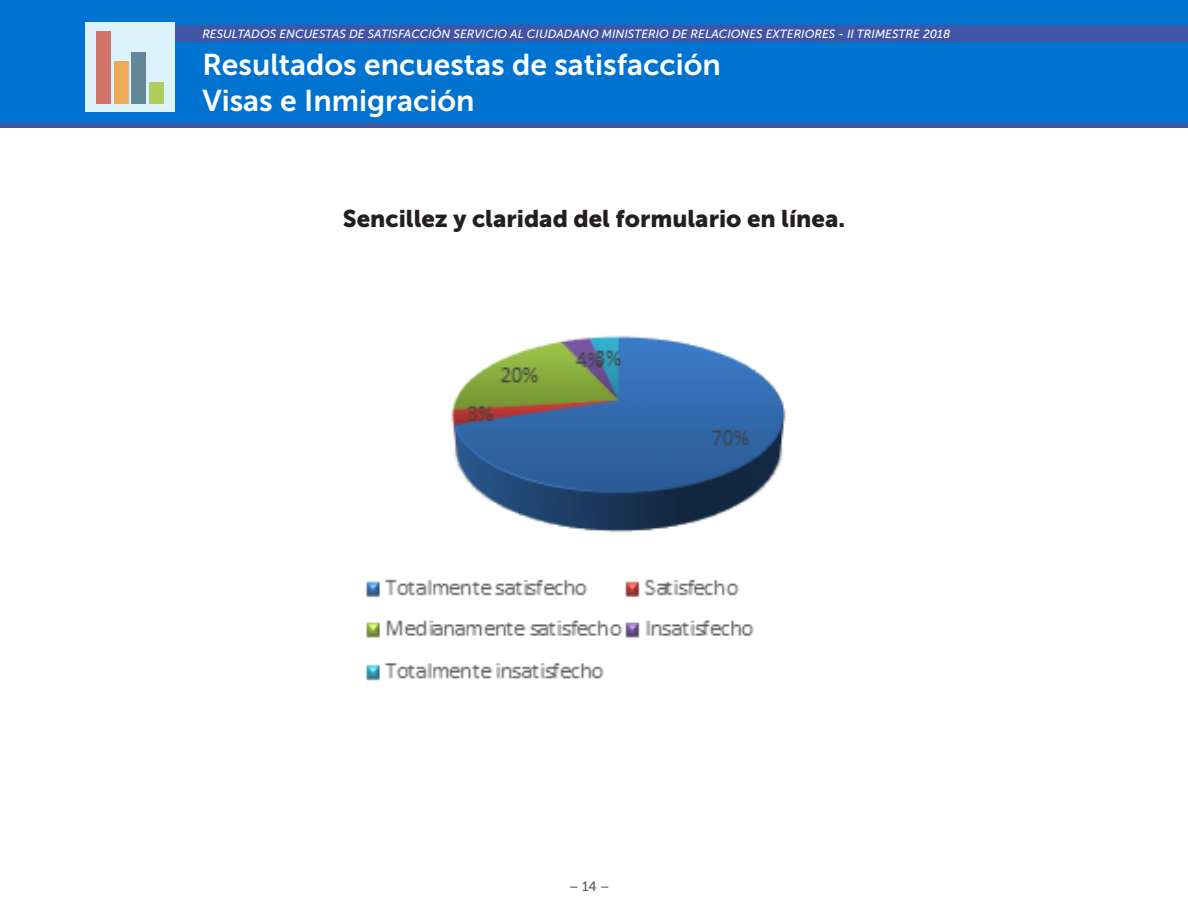
<style>
.page{position:relative;width:1188px;height:918px;background:#fff}
.page>*{position:absolute;margin:0;border:0;box-sizing:border-box;transform-origin:0 0}
.t1{font:30px "Museo Sans 700";color:#fff}
.t2{font:24px "Museo Sans 900";color:#231f20}
.t3{font:13.5px "Museo Sans 500";color:#57585a}
.t4{font:italic 11.85px "Museo Sans 500";color:#fff}
</style>
<div class="page">
<div style="left:0;top:0;width:1188px;height:123px;background:#0072cf"></div>
<div style="left:93px;top:25px;width:1095px;height:16px;background:#4055a4"></div>
<div style="left:0;top:123px;width:1188px;height:5px;background:#4055a4"></div>
<div style="left:85px;top:22px;width:90px;height:89px;background:#dcf2fc"></div>
<div style="left:96px;top:32px;width:15px;height:72px;background:#d17369"></div>
<div style="left:114px;top:61px;width:15px;height:43px;background:#ebab57"></div>
<div style="left:131px;top:52px;width:15px;height:52px;background:#638796"></div>
<div style="left:149px;top:83px;width:15px;height:21px;background:#b0cc5e"></div>
<img style="left:366px;top:335px;width:420px;height:346px">
<p class="t4" style="left:202px;top:27px;width:749px">RESULTADOS ENCUESTAS DE SATISFACCIÓN SERVICIO AL CIUDADANO MINISTERIO DE RELACIONES EXTERIORES - II TRIMESTRE 2018</p>
<p class="t1" style="left:202px;top:48px;width:520px">Resultados encuestas de satisfacción</p>
<p class="t1" style="left:202px;top:84px;width:274px">Visas e Inmigración</p>
<p class="t2" style="left:343px;top:205px;width:504px">Sencillez y claridad del formulario en línea.</p>
<p class="t3" style="left:569px;top:879px;width:42px">– 14 –</p>
</div>
